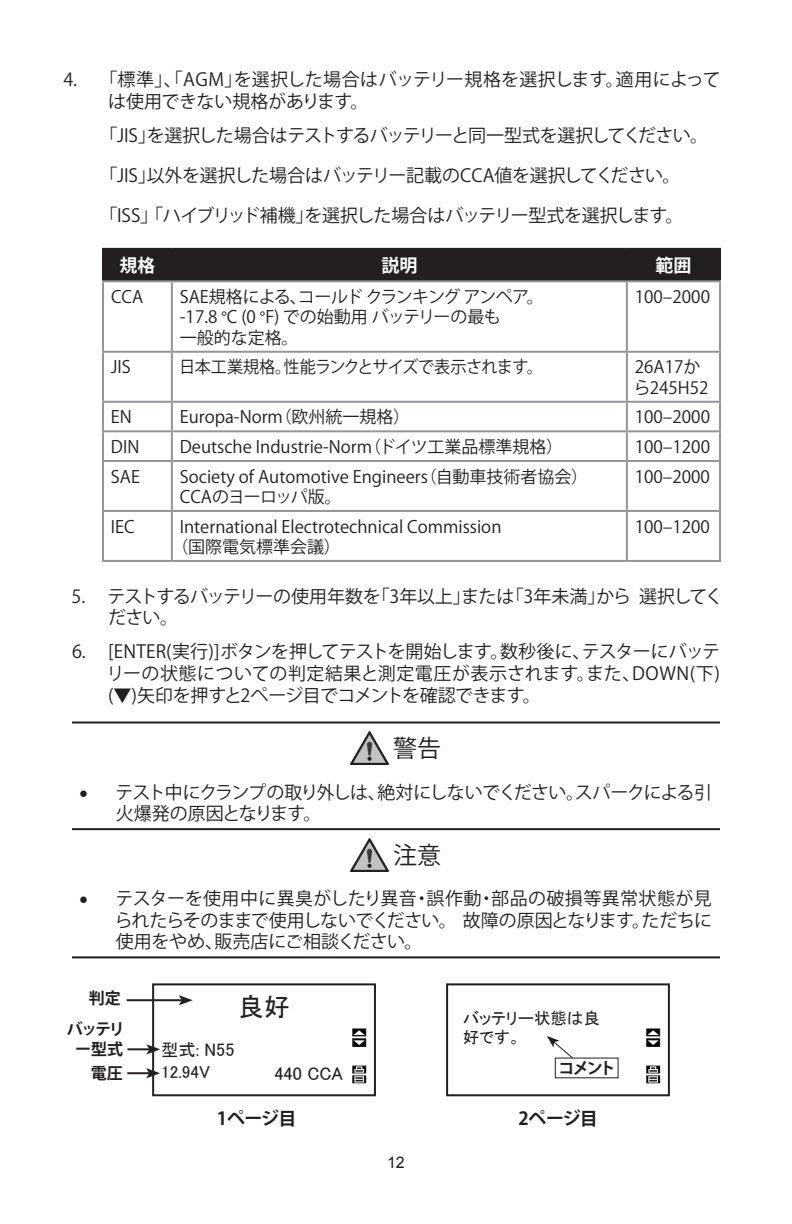
<style>
.page{position:relative;width:792px;height:1224px;background:#fff}
.page>*{position:absolute;margin:0;border:0;box-sizing:border-box;transform-origin:0 0}
.t1{font:26px "MS P Gothic";color:#231f20}
.t2{font:24px "Koz Go Pro";color:#231f20}
.t3{font:18.2px "MS P Gothic";color:#231f20}
.t4{font:18px/21.6px "Koz Go Pro";letter-spacing:-.02em;color:#231f20;text-align:justify}
.t5{font:18px/21.6px "Koz Go Pro";color:#231f20}
.t6{font:18px/21.6px "Koz Go Pro";letter-spacing:-.055em;color:#231f20}
.t7{font:18px "Koz Go Pro";letter-spacing:-.05em;color:#231f20}
.t8{font:700 18px "Koz Go Pro";letter-spacing:-.04em;color:#231f20}
.t9{font:700 18px "Koz Go Pro";color:#fff}
.t10{font:17.4px/22.2px "MS P Gothic";color:#231f20}
.t11{font:17px/20.4px "Koz Go Pro";color:#231f20}
.t12{font:17px "Koz Go Pro";letter-spacing:-.04em;color:#231f20;scale:.95 1}
.t13{font:16.4px/19.8px "MS P Gothic";color:#231f20}
.t14{font:700 16px/30.4px "Koz Go Pro";letter-spacing:-.085em;color:#231f20;text-align:right}
.t15{font:16px "Arial";color:#231f20}
.s1{font-family:"Myriad Pro"}
.s2{font-size:18.2px}
</style>
<div class="page">
<div style="left:104px;top:250px;width:615px;height:30px;background:#231f20"></div>
<hr style="left:102px;top:248px;width:70px;height:2px;background:#231f20">
<hr style="left:102px;top:250px;width:2px;height:30px;background:#231f20">
<hr style="left:172px;top:248px;width:455px;height:2px;background:#231f20">
<hr style="left:171px;top:250px;width:2px;height:30px;background:#231f20">
<hr style="left:627px;top:248px;width:94px;height:2px;background:#231f20">
<hr style="left:626px;top:250px;width:2px;height:30px;background:#231f20">
<hr style="left:719px;top:250px;width:2px;height:30px;background:#231f20">
<hr style="left:102px;top:280px;width:70px;height:2px;background:#939598">
<hr style="left:102px;top:282px;width:2px;height:69px;background:#939598">
<hr style="left:172px;top:280px;width:455px;height:2px;background:#939598">
<hr style="left:171px;top:282px;width:2px;height:69px;background:#939598">
<hr style="left:627px;top:280px;width:94px;height:2px;background:#939598">
<hr style="left:626px;top:282px;width:2px;height:69px;background:#939598">
<hr style="left:719px;top:282px;width:2px;height:69px;background:#939598">
<hr style="left:102px;top:351px;width:70px;height:2px;background:#939598">
<hr style="left:102px;top:353px;width:2px;height:48px;background:#939598">
<hr style="left:172px;top:351px;width:455px;height:2px;background:#939598">
<hr style="left:171px;top:353px;width:2px;height:48px;background:#939598">
<hr style="left:627px;top:351px;width:94px;height:2px;background:#939598">
<hr style="left:626px;top:353px;width:2px;height:48px;background:#939598">
<hr style="left:719px;top:353px;width:2px;height:48px;background:#939598">
<hr style="left:102px;top:401px;width:70px;height:2px;background:#939598">
<hr style="left:102px;top:403px;width:2px;height:27px;background:#939598">
<hr style="left:172px;top:401px;width:455px;height:2px;background:#939598">
<hr style="left:171px;top:403px;width:2px;height:27px;background:#939598">
<hr style="left:627px;top:401px;width:94px;height:2px;background:#939598">
<hr style="left:626px;top:403px;width:2px;height:27px;background:#939598">
<hr style="left:719px;top:403px;width:2px;height:27px;background:#939598">
<hr style="left:102px;top:430px;width:70px;height:2px;background:#939598">
<hr style="left:102px;top:432px;width:2px;height:28px;background:#939598">
<hr style="left:172px;top:430px;width:455px;height:2px;background:#939598">
<hr style="left:171px;top:432px;width:2px;height:28px;background:#939598">
<hr style="left:627px;top:430px;width:94px;height:2px;background:#939598">
<hr style="left:626px;top:432px;width:2px;height:28px;background:#939598">
<hr style="left:719px;top:432px;width:2px;height:28px;background:#939598">
<hr style="left:102px;top:460px;width:70px;height:2px;background:#939598">
<hr style="left:102px;top:462px;width:2px;height:48px;background:#939598">
<hr style="left:172px;top:460px;width:455px;height:2px;background:#939598">
<hr style="left:171px;top:462px;width:2px;height:48px;background:#939598">
<hr style="left:627px;top:460px;width:94px;height:2px;background:#939598">
<hr style="left:626px;top:462px;width:2px;height:48px;background:#939598">
<hr style="left:719px;top:462px;width:2px;height:48px;background:#939598">
<hr style="left:102px;top:510px;width:70px;height:2px;background:#939598">
<hr style="left:102px;top:512px;width:2px;height:48px;background:#939598">
<hr style="left:172px;top:510px;width:455px;height:2px;background:#939598">
<hr style="left:171px;top:512px;width:2px;height:48px;background:#939598">
<hr style="left:627px;top:510px;width:94px;height:2px;background:#939598">
<hr style="left:626px;top:512px;width:2px;height:48px;background:#939598">
<hr style="left:719px;top:512px;width:2px;height:48px;background:#939598">
<hr style="left:102px;top:560px;width:70px;height:2px;background:#939598">
<hr style="left:172px;top:560px;width:455px;height:2px;background:#939598">
<hr style="left:627px;top:560px;width:94px;height:2px;background:#939598">
<hr style="left:72px;top:722px;width:648px;height:2px;background:#231f20">
<hr style="left:72px;top:828px;width:648px;height:2px;background:#231f20">
<hr style="left:72px;top:956px;width:648px;height:2px;background:#231f20">
<img style="left:351px;top:732px;width:38px;height:33px">
<img style="left:351px;top:838px;width:38px;height:33px">
<div style="left:352px;top:1066px;width:14px;height:7px;border:1px solid #231f20"></div>
<div style="left:352px;top:1038px;width:14px;height:9px;border:1px solid #231f20"></div>
<div style="left:352px;top:1029px;width:14px;height:7px;border:1px solid #231f20"></div>
<div style="left:352px;top:1075px;width:14px;height:8px;border:1px solid #231f20"></div>
<svg style="left:355px;top:1067px;width:9px;height:15px"></svg>
<div style="left:152px;top:983px;width:224px;height:113px;border:2px solid #231f20"></div>
<hr style="left:127px;top:1048px;width:22px;height:2px;background:#231f20">
<svg style="left:146px;top:1044px;width:14px;height:10px"></svg>
<hr style="left:127px;top:999px;width:55px;height:2px;background:#231f20">
<svg style="left:179px;top:995px;width:14px;height:10px"></svg>
<hr style="left:127px;top:1072px;width:22px;height:2px;background:#231f20">
<svg style="left:146px;top:1068px;width:14px;height:10px"></svg>
<div style="left:646px;top:1066px;width:14px;height:7px;border:1px solid #231f20"></div>
<div style="left:646px;top:1038px;width:14px;height:9px;border:1px solid #231f20"></div>
<div style="left:646px;top:1029px;width:14px;height:7px;border:1px solid #231f20"></div>
<div style="left:646px;top:1075px;width:14px;height:8px;border:1px solid #231f20"></div>
<svg style="left:649px;top:1067px;width:9px;height:15px"></svg>
<div style="left:446px;top:983px;width:224px;height:113px;border:2px solid #231f20"></div>
<svg style="left:547px;top:1036px;width:27px;height:23px"></svg>
<svg style="left:354px;top:1030px;width:11px;height:15px"></svg>
<svg style="left:648px;top:1030px;width:11px;height:15px"></svg>
<p class="t5" style="left:108px;top:69px;width:614px;text-indent:-45px">4. 「標準」、「AGM」を選択した場合はバッテリー規格を選択します。適用によっては使用できない規格があります。</p>
<p class="t7" style="left:99px;top:124px;width:610px">「JIS」を選択した場合はテストするバッテリーと同一型式を選択してください。</p>
<p class="t4" style="left:99px;top:165px;width:583px">「JIS」以外を選択した場合はバッテリー記載のCCA値を選択してください。</p>
<p class="t4" style="left:99px;top:205px;width:586px">「ISS」「ハイブリッド補機」を選択した場合はバッテリー型式を選択します。</p>
<p class="t9" style="left:120px;top:254px;width:37px">規格</p>
<p class="t9" style="left:381px;top:254px;width:37px">説明</p>
<p class="t9" style="left:655px;top:254px;width:37px">範囲</p>
<p class="t11" style="left:111px;top:287px;width:34px">CCA</p>
<p class="t11" style="left:180px;top:287px;width:365px">SAE規格による、コールドクランキングアンペア。-17.8 <span class="s1">°</span>C (0 <span class="s1">°</span>F) での始動用バッテリーの最も<br>一般的な定格。</p>
<p class="t11" style="left:635px;top:287px;width:77px">100–2000</p>
<p class="t11" style="left:111px;top:357px;width:21px">JIS</p>
<p class="t12" style="left:179px;top:356px;width:384px">日本工業規格。性能ランクとサイズで表示されます。</p>
<p class="t11" style="left:634px;top:357px;width:76px">26A17から245H52</p>
<p class="t11" style="left:111px;top:407px;width:22px">EN</p>
<p class="t11" style="left:180px;top:407px;width:232px">Europa-Norm（欧州統一規格）</p>
<p class="t11" style="left:635px;top:407px;width:77px">100–2000</p>
<p class="t11" style="left:111px;top:437px;width:30px">DIN</p>
<p class="t11" style="left:180px;top:437px;width:385px">Deutsche Industrie-Norm（ドイツ工業品標準規格）</p>
<p class="t11" style="left:635px;top:437px;width:77px">100–1200</p>
<p class="t11" style="left:111px;top:467px;width:31px">SAE</p>
<p class="t11" style="left:180px;top:467px;width:410px">Society of Automotive Engineers（自動車技術者協会）<br>CCAのヨーロッパ版。</p>
<p class="t11" style="left:635px;top:467px;width:77px">100–2000</p>
<p class="t11" style="left:111px;top:517px;width:25px">IEC</p>
<p class="t11" style="left:172px;top:517px;width:331px;text-indent:8px">International Electrotechnical Commission（国際電気標準会議）</p>
<p class="t11" style="left:635px;top:517px;width:77px">100–1200</p>
<p class="t4" style="left:108px;top:586px;width:617px;text-indent:-36px">5. テストするバッテリーの使用年数を「3年以上」または「3年未満」から選択してください。</p>
<p class="t4" style="left:106px;top:641px;width:615px;text-indent:-34px">6. [ENTER(実行)]ボタンを押してテストを開始します。数秒後に、テスターにバッテリーの状態についての判定結果と測定電圧が表示されます。また、DOWN(下) (▼)矢印を押すと2ページ目でコメントを確認できます。</p>
<h2 class="t2" style="left:393px;top:733px;width:49px">警告</h2>
<p class="t6" style="left:116px;top:782px;width:598px;text-indent:-36px">• テスト中にクランプの取り外しは、絶対にしないでください。スパークによる引火爆発の原因となります。</p>
<h2 class="t2" style="left:393px;top:839px;width:49px">注意</h2>
<p class="t4" style="left:115px;top:888px;width:599px;text-indent:-35px">• テスターを使用中に異臭がしたり異音・誤作動・部品の破損等異常状態が見られたらそのままで使用しないでください。故障の原因となります。ただちに使用をやめ、販売店にご相談ください。</p>
<p class="t14" style="left:67px;top:984px;width:60px">判定<br>バッテリ</p>
<p class="t14" style="left:75px;top:1038px;width:49px;line-height:24px">ー型式電圧</p>
<h1 class="t1" style="left:238px;top:994px;width:53px">良好</h1>
<p class="t10" style="left:161px;top:1038px;width:75px">型式: <span class="s2">N55<br></span>12.94V</p>
<p class="t3" style="left:275px;top:1064px;width:70px">440 CCA</p>
<p class="t8" style="left:217px;top:1107px;width:81px">1ページ目</p>
<p class="t15" style="left:387px;top:1152px;width:19px">12</p>
<p class="t13" style="left:463px;top:1008px;width:139px">バッテリー状態は良好です。</p>
<p class="t14" style="left:558px;top:1054px;width:59px">コメント</p>
<p class="t8" style="left:518px;top:1107px;width:81px">2ページ目</p>
</div>
